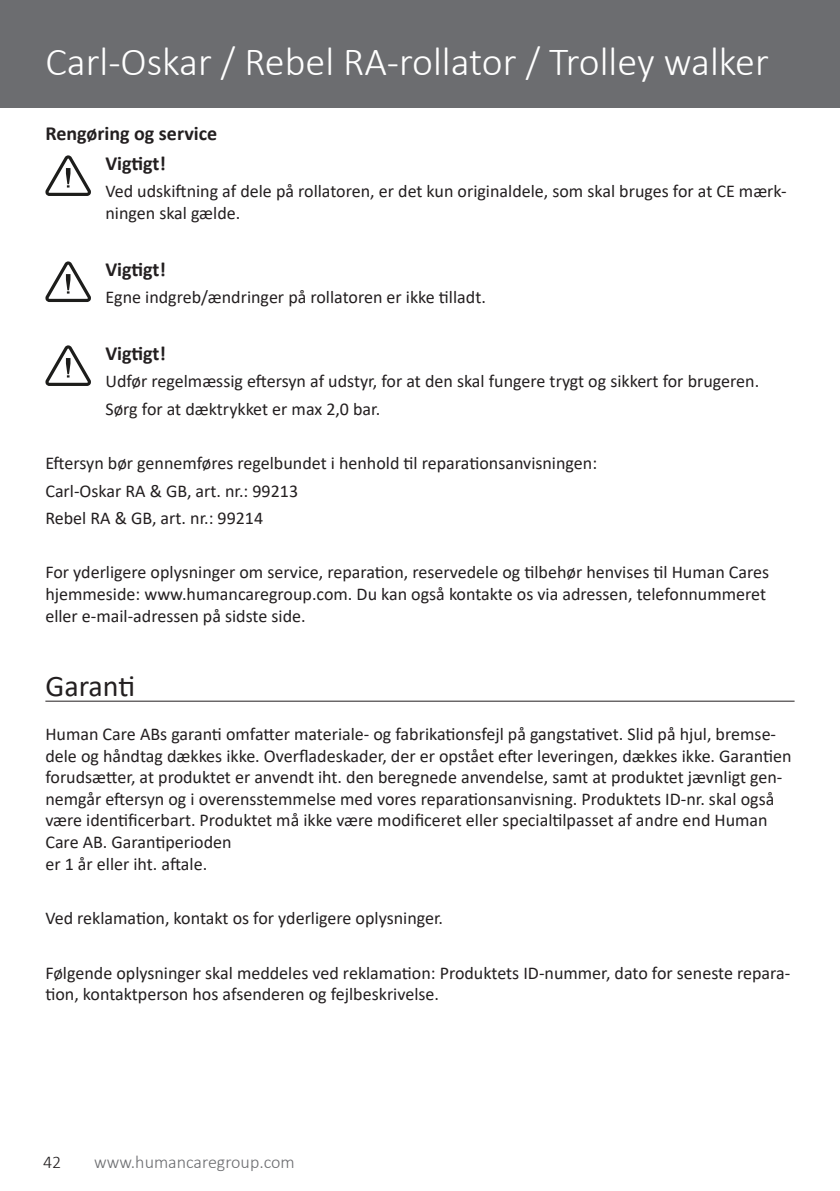
<style>
.page{position:relative;width:840px;height:1191px;background:#fff}
.page>*{position:absolute;margin:0;border:0;box-sizing:border-box;transform-origin:0 0}
.t1{font:300 40px "Calibri";color:#fff}
.Content_heading{font:30px "Calibri";color:#231f20}
.Body_Headline{font:700 20px "Calibri";color:#231f20}
.Body_text{font:18px/21.6px "Calibri";color:#231f20}
.t2{font:300 18px "Calibri";color:#6c6d70}
.t3{font:300 18px "Calibri";color:#231f20}
</style>
<div class="page">
<div style="left:0;top:0;width:839px;height:108px;background:#6c6d70"></div>
<svg style="left:45px;top:155px;width:46px;height:41px"></svg>
<svg style="left:45px;top:261px;width:46px;height:41px"></svg>
<svg style="left:45px;top:345px;width:46px;height:41px"></svg>
<hr style="left:45px;top:700px;width:749px;height:1px;background:#231f20">
<h1 class="t1" style="left:45px;top:37px;width:724px">Carl-Oskar / Rebel RA-rollator / Trolley walker</h1>
<p class="Body_Headline" style="left:45px;top:120px;width:173px">Rengøring og service</p>
<p class="Body_Headline" style="left:105px;top:149px;width:62px">Vigtigt!</p>
<p class="Body_text" style="left:105px;top:180px;width:682px">Ved udskiftning af dele på rollatoren, er det kun originaldele, som skal bruges for at CE mærk&shy;ningen skal gælde.</p>
<p class="Body_Headline" style="left:105px;top:255px;width:62px">Vigtigt!</p>
<p class="Body_text" style="left:105px;top:286px;width:382px">Egne indgreb/ændringer på rollatoren er ikke tilladt.</p>
<p class="Body_Headline" style="left:105px;top:339px;width:62px">Vigtigt!</p>
<p class="Body_text" style="left:105px;top:370px;width:655px">Udfør regelmæssig eftersyn af udstyr, for at den skal fungere trygt og sikkert for brugeren.</p>
<p class="Body_text" style="left:105px;top:397px;width:276px">Sørg for at dæktrykket er max 2,0 bar.</p>
<p class="Body_text" style="left:45px;top:452px;width:553px">Eftersyn bør gennemføres regelbundet i henhold til reparationsanvisningen:</p>
<p class="Body_text" style="left:45px;top:479px;width:254px">Carl-Oskar RA &amp; GB, art. nr.: 99213</p>
<p class="Body_text" style="left:45px;top:506px;width:219px">Rebel RA &amp; GB, art. nr.: 99214</p>
<p class="Body_text" style="left:45px;top:561px;width:725px">For yderligere oplysninger om service, reparation, reservedele og tilbehør henvises til Human Cares hjemmeside: www.humancaregroup.com. Du kan også kontakte os via adressen, telefonnummeret eller e-mail-adressen på sidste side.</p>
<p class="Content_heading" style="left:45px;top:665px;width:91px">Garanti</p>
<p class="Body_text" style="left:45px;top:722px;width:747px">Human Care ABs garanti omfatter materiale- og fabrikationsfejl på gangstativet. Slid på hjul, bremse&shy;dele og håndtag dækkes ikke. Overfladeskader, der er opstået efter leveringen, dækkes ikke. Garantien forudsætter, at produktet er anvendt iht. den beregnede anvendelse, samt at produktet jævnligt gen&shy;nemgår eftersyn og i overensstemmelse med vores reparationsanvisning. Produktets ID-nr. skal også være identificerbart. Produktet må ikke være modificeret eller specialtilpasset af andre end Human Care AB. Garantiperioden<br>er 1 år eller iht. aftale.</p>
<p class="Body_text" style="left:45px;top:907px;width:399px">Ved reklamation, kontakt os for yderligere oplysninger.</p>
<p class="Body_text" style="left:45px;top:961px;width:746px">Følgende oplysninger skal meddeles ved reklamation: Produktets ID-nummer, dato for seneste repara&shy;tion, kontaktperson hos afsenderen og fejlbeskrivelse.</p>
<p class="t3" style="left:43px;top:1151px;width:20px">42</p>
<p class="t2" style="left:94px;top:1151px;width:202px">www.humancaregroup.com</p>
</div>
